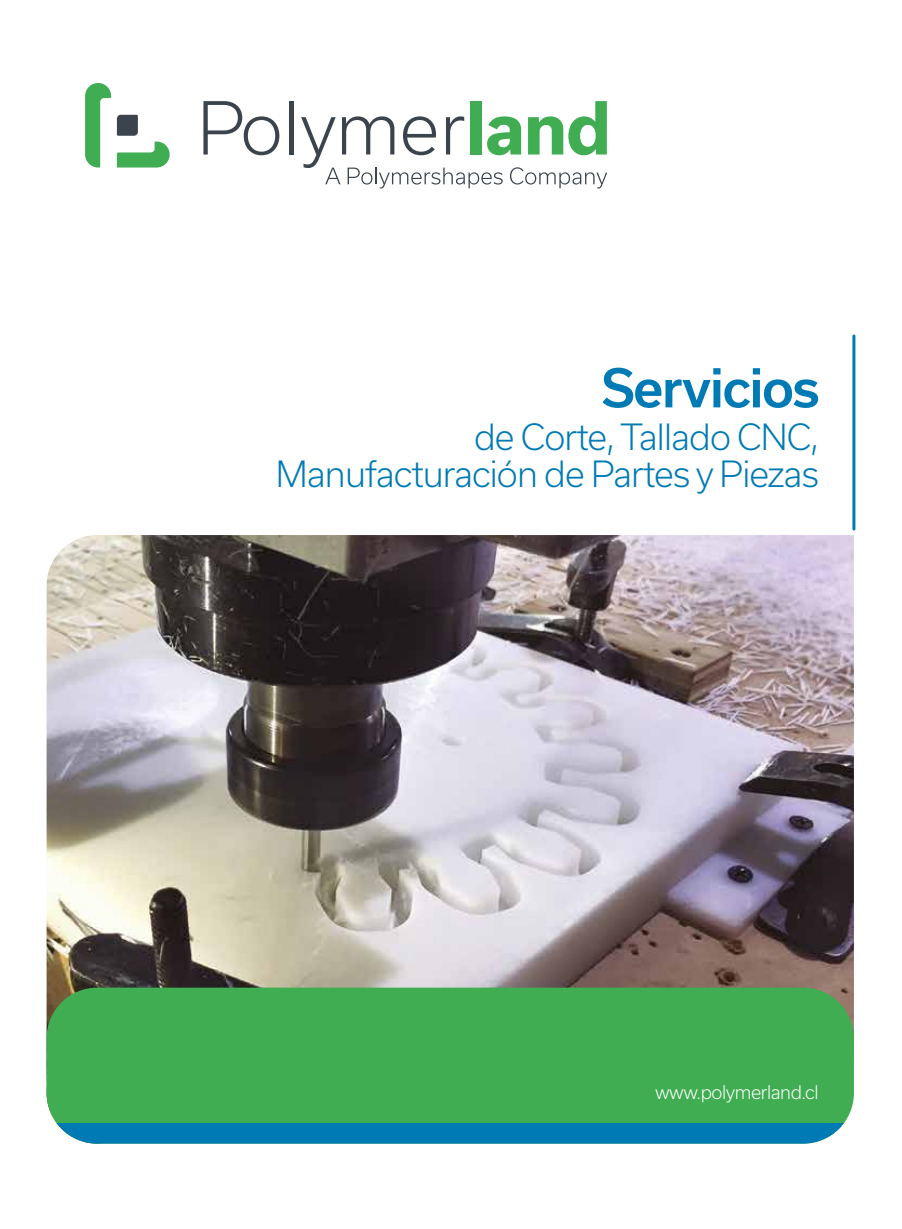
<style>
.page{position:relative;width:902px;height:1229px;background:#fff}
.page>*{position:absolute;margin:0;border:0;box-sizing:border-box;transform-origin:0 0}
.t1{font:500 51px "Usual";letter-spacing:-.025em;color:#007ab4}
.t2{font:300 34.5px/37.5px "Usual";letter-spacing:-.025em;color:#007ab4;text-align:right}
.t3{font:300 18px "Usual";letter-spacing:-.025em;color:#fff}
</style>
<div class="page">
<hr style="left:852px;top:334px;width:3px;height:196px;background:#007ab4;border-radius:2px">
<img style="left:47px;top:535px;width:806px;height:452px">
<div style="left:47px;top:987px;width:806px;height:136px;background:#40ad52"></div>
<div style="left:47px;top:1123px;width:806px;height:20px;background:#007ab4"></div>
<svg style="left:203px;top:101px;width:76px;height:54px"></svg>
<hr style="left:289px;top:101px;width:4px;height:53px;background:#3b444d">
<svg style="left:301px;top:101px;width:306px;height:87px"></svg>
<svg style="left:85px;top:83px;width:26px;height:84px"></svg>
<svg style="left:117px;top:115px;width:53px;height:52px"></svg>
<h1 class="t1" style="left:601px;top:359px;width:219px">Servicios</h1>
<p class="t2" style="left:276px;top:418px;width:545px">de Corte, Tallado CNC,<br>Manufacturación de Partes y Piezas</p>
<p class="t3" style="left:655px;top:1082px;width:165px">www.polymerland.cl</p>
</div>
